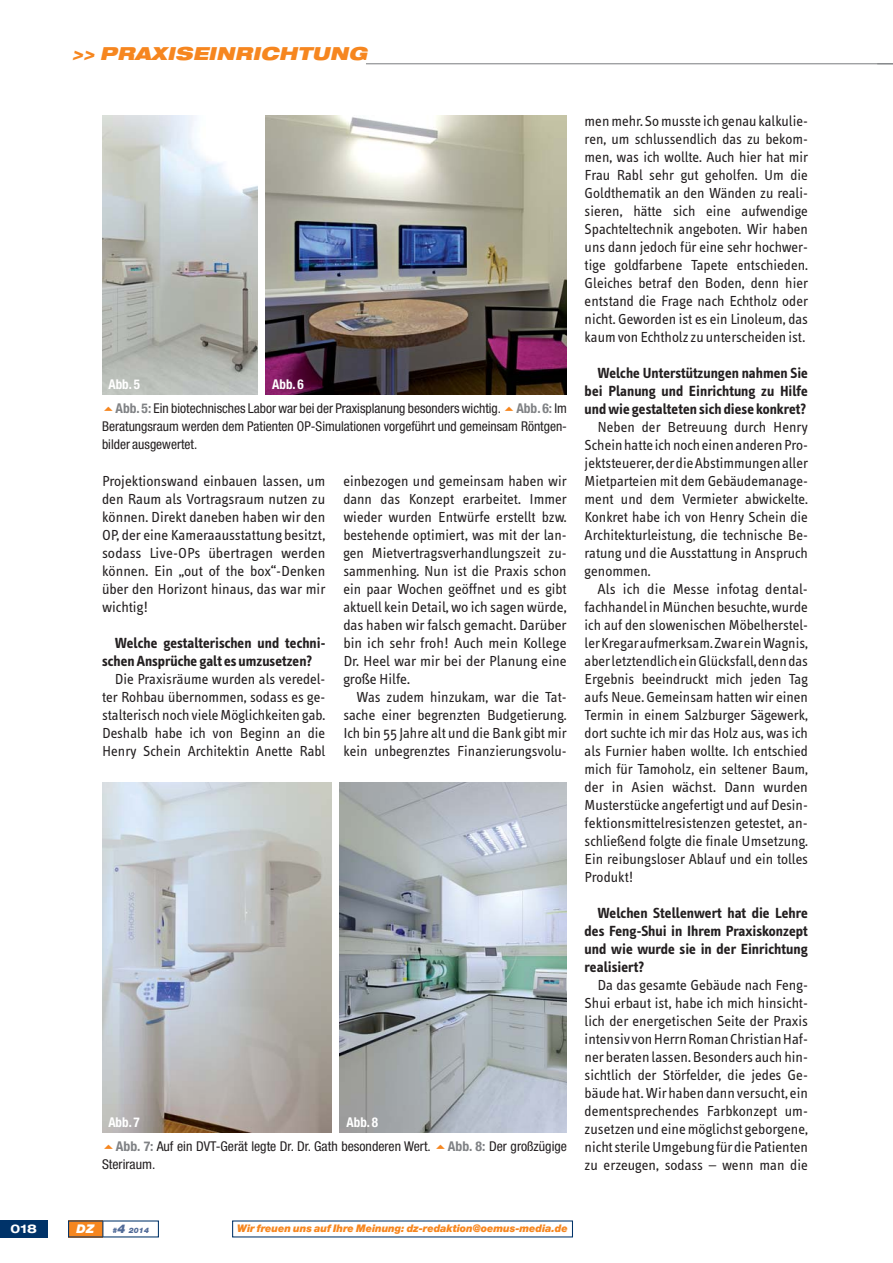
<style>
.page{position:relative;width:893px;height:1263px;background:#fff}
.page>*{position:absolute;margin:0;border:0;box-sizing:border-box;transform-origin:0 0}
.t1{font:italic 900 expanded 18px "Helvetica Neue";color:#f6861f}
.t2{font:15px/18px "Info Text";color:#231f20;text-align:justify}
.t3{font:700 15px/18px "Info Text";color:#231f20;text-align:justify}
.t4{font:condensed 13.5px/24px "Helvetica Neue";color:#231f20}
.t5{font:700 condensed 13.5px "Helvetica Neue";color:#fff}
.t6{font:700 expanded 12px "Helvetica Neue";color:#fff}
.t7{font:italic 900 12px "Helvetica Neue";color:#fff}
.t8{font:italic 900 10.5px "Helvetica Neue";letter-spacing:-.01em;color:#f6861f}
.t9{font:italic 900 7.5px "Helvetica Neue";color:#516b98}
.s1{font-weight:700;color:#fff}
.s2{font-weight:700;color:#808285}
.s3{font-size:12px}
</style>
<div class="page">
<div style="left:68px;top:1220px;width:35px;height:17px;background:#f6861f"></div>
<div style="left:0;top:1220px;width:48px;height:17px;background:#003369"></div>
<svg style="left:102px;top:1221px;width:1px;height:16px"></svg>
<hr style="left:366px;top:63px;width:527px;height:1px;background:#808285">
<img style="left:102px;top:116px;width:155px;height:278px">
<img style="left:266px;top:116px;width:301px;height:278px">
<img style="left:102px;top:782px;width:229px;height:350px">
<img style="left:340px;top:782px;width:227px;height:350px">
<p class="t1" style="left:72px;top:45px;width:300px">&gt;&gt; PRAXISEINRICHTUNG</p>
<p class="t4" style="left:116px;top:374px;width:453px;text-indent:-7px"><span class="s1">Abb. 5<br></span><span class="s2">Abb. 5:</span> Ein biotechnisches Labor war bei der Praxisplanung besonders wichtig. <span class="s2">Abb. 6:</span> Im</p>
<p class="t4" style="left:102px;top:419px;width:466px;line-height:18px">Beratungsraum werden dem Patienten OP- Simulationen vorgeführt und gemeinsam Röntgen&shy;bilder ausgewertet.</p>
<p class="t5" style="left:272px;top:379px;width:33px">Abb. 6</p>
<p class="t2" style="left:102px;top:473px;width:225px">Projektionswand einbauen lassen, um den Raum als Vortragsraum nutzen zu können. Direkt daneben haben wir den OP, der eine Kameraausstattung besitzt, sodass Live-OPs übertragen werden können. Ein „out of the box“-Denken über den Horizont hinaus, das war mir wichtig!</p>
<p class="t3" style="left:102px;top:636px;width:225px;text-indent:13px">Welche gestalterischen und techni&shy;schen Ansprüche galt es umzusetzen?</p>
<p class="t2" style="left:102px;top:671px;width:225px;text-indent:13px">Die Praxisräume wurden als veredel&shy;ter Rohbau übernommen, sodass es ge&shy;stalterisch noch viele Möglichkeiten gab.<br>Deshalb habe ich von Beginn an die Henry Schein Architektin Anette Rabl</p>
<p class="t2" style="left:343px;top:473px;width:225px">einbezogen und gemeinsam haben wir dann das Konzept erarbeitet. Immer wieder wurden Entwürfe erstellt bzw. bestehende optimiert, was mit der lan&shy;gen Mietvertragsverhandlungszeit zu&shy;sammenhing. Nun ist die Praxis schon ein paar Wochen geöffnet und es gibt aktuell kein Detail, wo ich sagen würde, das haben wir falsch gemacht. Darüber bin ich sehr froh! Auch mein Kollege Dr. Heel war mir bei der Planung eine große Hilfe.</p>
<p class="t2" style="left:343px;top:689px;width:225px;text-indent:13px">Was zudem hinzukam, war die Tat - sache einer begrenzten Budgetierung.<br>Ich bin 55 Jahre alt und die Bank gibt mir kein unbegrenztes Finanzierungsvolu-</p>
<p class="t5" style="left:108px;top:1118px;width:33px">Abb. 7</p>
<p class="t5" style="left:346px;top:1118px;width:33px">Abb. 8</p>
<p class="t4" style="left:116px;top:1136px;width:317px"><span class="s2">Abb. 7:</span> Auf ein DVT-Gerät legte Dr. Dr. Gath besonderen Wert.</p>
<p class="t4" style="left:448px;top:1136px;width:121px"><span class="s2">Abb. 8:</span> Der großzügige</p>
<p class="t4" style="left:102px;top:1154px;width:55px">Steriraum.</p>
<p class="t2" style="left:585px;top:113px;width:225px">men mehr. So musste ich genau kalkulie&shy;ren, um schlussendlich das zu bekom&shy;men, was ich wollte. Auch hier hat mir Frau Rabl sehr gut geholfen. Um die Goldthematik an den Wänden zu reali&shy;sieren, hätte sich eine aufwendige Spachteltechnik angeboten. Wir haben uns dann jedoch für eine sehr hochwer&shy;tige goldfarbene Tapete entschieden.<br>Gleiches betraf den Boden, denn hier entstand die Frage nach Echtholz oder nicht. Geworden ist es ein Linoleum, das kaum von Echtholz zu unterscheiden ist.</p>
<p class="t3" style="left:585px;top:366px;width:225px;text-indent:13px">Welche Unterstützungen nahmen Sie bei Planung und Einrichtung zu Hilfe und wie gestalteten sich diese konkret?</p>
<p class="t2" style="left:585px;top:419px;width:225px;text-indent:13px">Neben der Betreuung durch Henry Schein hatte ich noch einen anderen Pro&shy;jektsteuerer, der die Abstimmungen aller Mietparteien mit dem Gebäudemanage&shy;ment und dem Vermieter abwickelte.<br>Konkret habe ich von Henry Schein die Architekturleistung, die technische Be&shy;ratung und die Ausstattung in Anspruch genommen.</p>
<p class="t2" style="left:585px;top:581px;width:225px;text-indent:13px">Als ich die Messe infotag dental&shy;fachhandel in München besuchte, wurde ich auf den slowenischen Möbelherstel&shy;ler Kregar aufmerksam. Zwar ein Wagnis, aber letztendlich ein Glücksfall, denn das Ergebnis beeindruckt mich jeden Tag aufs Neue. Gemeinsam hatten wir einen Termin in einem Salzburger Sägewerk, dort suchte ich mir das Holz aus, was ich als Furnier haben wollte. Ich entschied mich für Tamoholz, ein seltener Baum, der in Asien wächst. Dann wurden Musterstücke angefertigt und auf Desin&shy;fektionsmittelresistenzen getestet, an&shy;schließend folgte die finale Umsetzung.<br>Ein reibungsloser Ablauf und ein tolles Produkt!</p>
<p class="t3" style="left:585px;top:906px;width:225px;text-indent:13px">Welchen Stellenwert hat die Lehre des Feng-Shui in Ihrem Praxiskonzept und wie wurde sie in der Einrichtung realisiert?</p>
<p class="t2" style="left:585px;top:977px;width:225px;text-indent:13px">Da das gesamte Gebäude nach Feng-Shui erbaut ist, habe ich mich hinsicht&shy;lich der energetischen Seite der Praxis intensiv von Herrn Roman Christian Haf&shy;ner beraten lassen. Besonders auch hin&shy;sichtlich der Störfelder, die jedes Ge&shy;bäude hat. Wir haben dann versucht, ein dement sprechendes Farbkonzept um&shy;zusetzen und eine möglichst geborgene, nicht sterile Umgebung für die Patienten zu erzeugen, sodass – wenn man die</p>
<p class="t6" style="left:11px;top:1224px;width:28px">018</p>
<p class="t7" style="left:77px;top:1224px;width:19px">DZ</p>
<p class="t9" style="left:112px;top:1227px;width:38px">#<span class="s3">4</span> 2014</p>
<p class="t8" style="left:237px;top:1224px;width:332px">Wir freuen uns auf Ihre Meinung: dz-redaktion@oemus-media.de</p>
</div>
